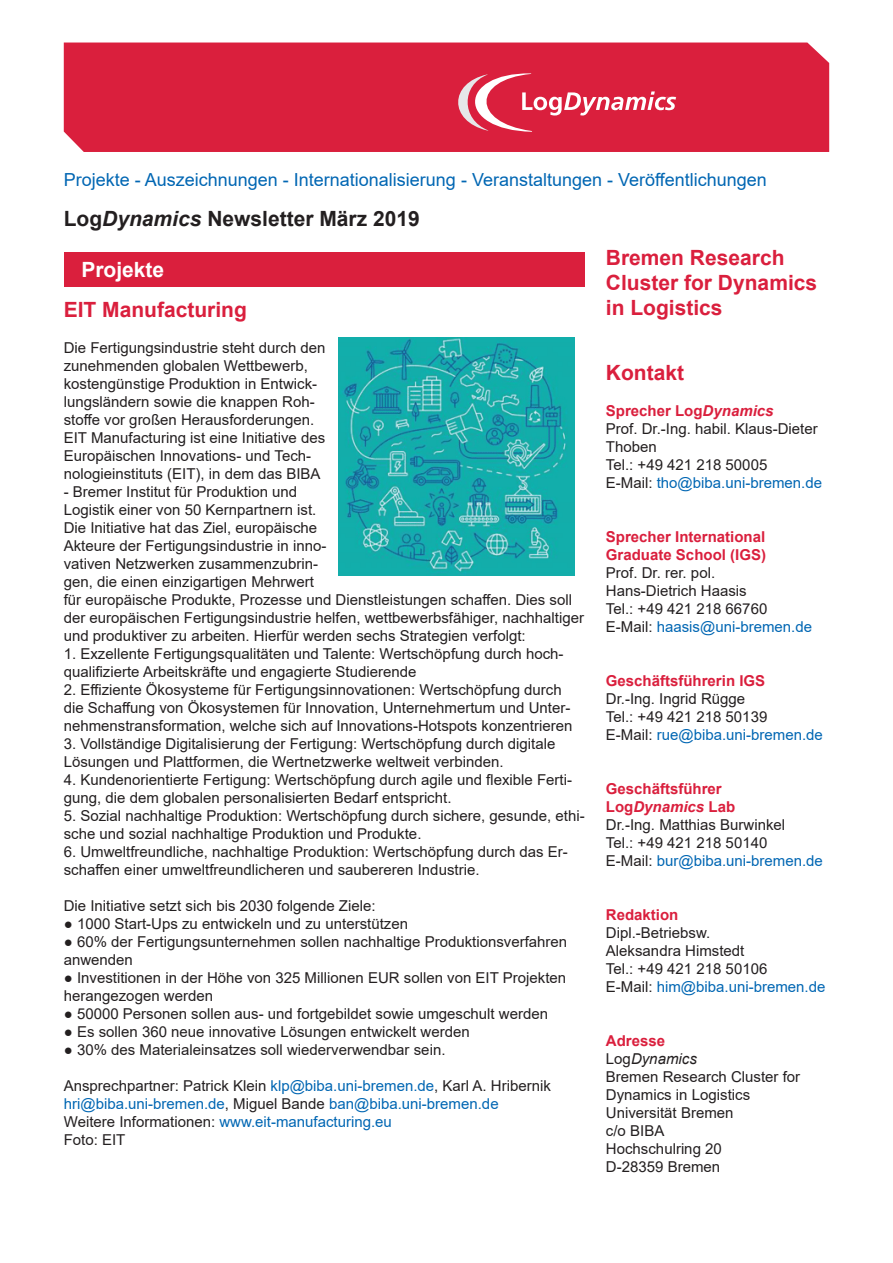
<style>
.page{position:relative;width:893px;height:1263px;background:#fff}
.page>*{position:absolute;margin:0;border:0;box-sizing:border-box;transform-origin:0 0}
.t1{font:700 21px/25.2px "Arial";color:#da1f3d}
.t2{font:700 21px "Arial";color:#231f20}
.t3{font:700 21px "Arial";color:#fff}
.t4{font:18px "Arial";color:#0166b3}
.t5{font:15px/18px "Arial";color:#231f20}
.t6{font:15px/18px "Arial";color:#0166b3}
.t7{font:700 15px/18px "Arial";color:#da1f3d}
.s1{font-style:italic}
.s2{color:#231f20}
.s3{font-weight:700;color:#da1f3d}
.s4{font-weight:700;font-style:italic;color:#da1f3d}
.s5{color:#0166b3}
</style>
<div class="page">
<div style="left:64px;top:252px;width:521px;height:34px;background:#da1f3d"></div>
<div style="left:64px;top:43px;width:765px;height:109px;background:#da1f3d"></div>
<svg style="left:448px;top:73px;width:228px;height:59px;background:#df435c"></svg>
<img style="left:339px;top:338px;width:235px;height:238px">
<p class="t4" style="left:64px;top:167px;width:705px">Projekte - Auszeichnungen - Internationalisierung - Veranstaltungen - Veröffentlichungen</p>
<h1 class="t2" style="left:64px;top:204px;width:357px">Log<span class="s1">Dynamics</span> Newsletter März 2019</h1>
<h1 class="t3" style="left:81px;top:255px;width:84px">Projekte</h1>
<h1 class="t1" style="left:64px;top:297px;width:185px">EIT Manufacturing</h1>
<p class="t5" style="left:64px;top:339px;width:263px">Die Fertigungsindustrie steht durch den zunehmenden globalen Wettbewerb, kostengünstige Produktion in Entwick&shy;lungsländern sowie die knappen Roh&shy;stoffe vor großen Herausforderungen.<br>EIT Manufacturing ist eine Initiative des Europäischen Innovations- und Tech&shy;nologieinstituts (EIT), in dem das BIBA</p>
<p class="t5" style="left:64px;top:483px;width:522px">- Bremer Institut für Produktion und<br>Logistik einer von 50 Kernpartnern ist.<br>Die Initiative hat das Ziel, europäische<br>Akteure der Fertigungsindustrie in inno-<br>vativen Netzwerken zusammenzubrin-<br>gen, die einen einzigartigen Mehrwert<br>für europäische Produkte, Prozesse und Dienstleistungen schaffen. Dies soll der europäischen Fertigungsindustrie helfen, wettbewerbsfähiger, nachhaltiger und produktiver zu arbeiten. Hierfür werden sechs Strategien verfolgt:</p>
<p class="t5" style="left:64px;top:645px;width:501px">1. Exzellente Fertigungsqualitäten und Talente: Wertschöpfung durch hoch&shy;qualifizierte Arbeitskräfte und engagierte Studierende</p>
<p class="t5" style="left:64px;top:681px;width:510px">2. Effiziente Ökosysteme für Fertigungsinnovationen: Wertschöpfung durch die Schaffung von Ökosystemen für Innovation, Unternehmertum und Unter&shy;nehmenstransformation, welche sich auf Innovations-Hotspots konzentrieren</p>
<p class="t5" style="left:64px;top:735px;width:493px">3. Vollständige Digitalisierung der Fertigung: Wertschöpfung durch digitale<br>Lösungen und Plattformen, die Wertnetzwerke weltweit verbinden.</p>
<p class="t5" style="left:64px;top:771px;width:510px">4. Kundenorientierte Fertigung: Wertschöpfung durch agile und flexible Ferti&shy;gung, die dem globalen personalisierten Bedarf entspricht.</p>
<p class="t5" style="left:64px;top:807px;width:522px">5. Sozial nachhaltige Produktion: Wertschöpfung durch sichere, gesunde, ethi&shy;sche und sozial nachhaltige Produktion und Produkte.</p>
<p class="t5" style="left:64px;top:843px;width:506px">6. Umweltfreundliche, nachhaltige Produktion: Wertschöpfung durch das Er&shy;schaffen einer umweltfreundlicheren und saubereren Industrie.</p>
<p class="t5" style="left:64px;top:897px;width:313px">Die Initiative setzt sich bis 2030 folgende Ziele:</p>
<p class="t5" style="left:64px;top:915px;width:346px">● 1000 Start-Ups zu entwickeln und zu unterstützen</p>
<p class="t5" style="left:64px;top:933px;width:505px">● 60% der Fertigungsunternehmen sollen nachhaltige Produktionsverfahren anwenden</p>
<p class="t5" style="left:64px;top:969px;width:504px">● Investitionen in der Höhe von 325 Millionen EUR sollen von EIT Projekten herangezogen werden</p>
<p class="t5" style="left:64px;top:1005px;width:486px">● 50000 Personen sollen aus- und fortgebildet sowie umgeschult werden</p>
<p class="t5" style="left:64px;top:1023px;width:407px">● Es sollen 360 neue innovative Lösungen entwickelt werden</p>
<p class="t5" style="left:64px;top:1041px;width:383px">● 30% des Materialeinsatzes soll wiederverwendbar sein.</p>
<p class="t6" style="left:64px;top:1077px;width:489px"><span class="s2">Ansprechpartner: Patrick Klein</span> klp@biba.uni-bremen.de<span class="s2">, Karl A. Hribernik </span>hri@biba.uni-bremen.de<span class="s2">, Miguel Bande</span> ban@biba.uni-bremen.de <span class="s2">Weitere Informationen:</span> www.eit-manufacturing.eu<br><span class="s2">Foto: EIT</span></p>
<h1 class="t1" style="left:606px;top:245px;width:213px">Bremen Research<br>Cluster for Dynamics in Logistics</h1>
<h1 class="t1" style="left:606px;top:361px;width:80px">Kontakt</h1>
<p class="t5" style="left:606px;top:402px;width:218px"><span class="s3">Sprecher Log</span><span class="s4">Dynamics<br></span>Prof. Dr.-Ing. habil. Klaus-Dieter<br>Thoben<br>Tel.: +49 421 218 50005<br>E-Mail: <span class="s5">tho@biba.uni-bremen.de</span></p>
<p class="t7" style="left:606px;top:528px;width:162px">Sprecher International<br>Graduate School (IGS)</p>
<p class="t5" style="left:606px;top:564px;width:208px">Prof. Dr. rer. pol.<br>Hans-Dietrich Haasis<br>Tel.: +49 421 218 66760<br>E-Mail: <span class="s5">haasis@uni-bremen.de</span></p>
<p class="t7" style="left:606px;top:672px;width:161px">Geschäftsführerin IGS</p>
<p class="t5" style="left:606px;top:690px;width:218px">Dr.-Ing. Ingrid Rügge<br>Tel.: +49 421 218 50139<br>E-Mail: <span class="s5">rue@biba.uni-bremen.de</span></p>
<p class="t5" style="left:606px;top:780px;width:218px"><span class="s3">Geschäftsführer<br>Log</span><span class="s4">Dynamics</span> <span class="s3">Lab<br></span>Dr.-Ing. Matthias Burwinkel<br>Tel.: +49 421 218 50140<br>E-Mail: <span class="s5">bur@biba.uni-bremen.de</span></p>
<p class="t7" style="left:606px;top:906px;width:74px">Redaktion</p>
<p class="t5" style="left:606px;top:924px;width:221px">Dipl.-Betriebsw.<br>Aleksandra Himstedt<br>Tel.: +49 421 218 50106<br>E-Mail: <span class="s5">him@biba.uni-bremen.de</span></p>
<p class="t5" style="left:606px;top:1032px;width:196px"><span class="s3">Adresse<br></span>Log<span class="s1">Dynamics<br></span>Bremen Research Cluster for<br>Dynamics in Logistics<br>Universität Bremen<br>c/o BIBA<br>Hochschulring 20<br>D-28359 Bremen</p>
</div>
